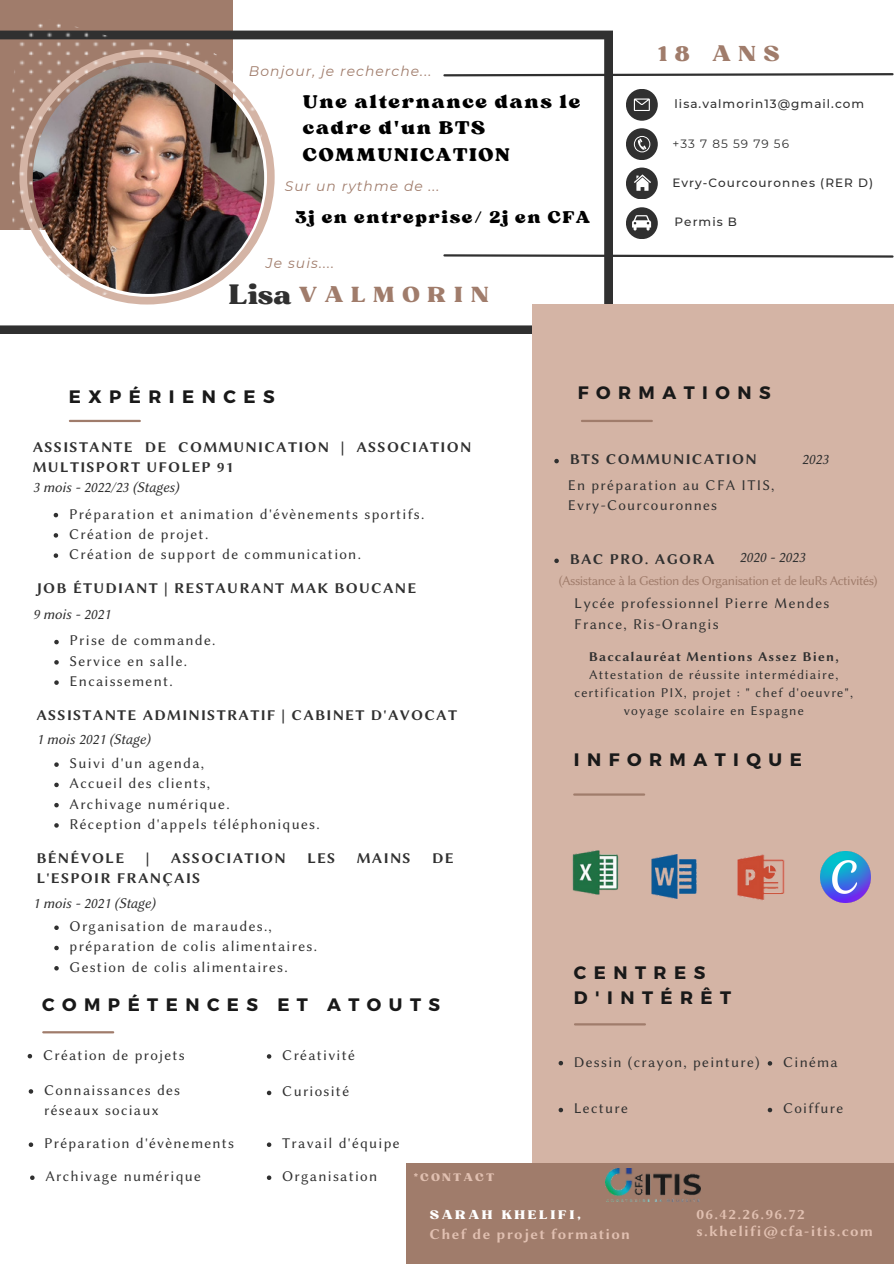
<style>
.page{position:relative;width:894px;height:1264px;background:#fff}
.page>*{position:absolute;margin:0;border:0;box-sizing:border-box;transform-origin:0 0}
.t1{font:27px "Bugaki";color:#303030}
.t2{font:21px "Bugaki";letter-spacing:.36em;color:#a07c6b}
.t3{font:20.85px "Bugaki";color:#a07c6b}
.t4{font:19.35px/26.7px "Sergio Trendy";letter-spacing:.085em;color:#000}
.t5{font:700 18px "Montserrat";letter-spacing:.415em;color:#191919}
.t6{font:18px "Sergio Trendy";letter-spacing:.085em;color:#000}
.t7{font:15px/20.2px "Lin Biolinum O";letter-spacing:.085em;color:#303030}
.t8{font:15px/20.2px "Lin Biolinum OB";letter-spacing:.085em;color:#303030}
.t9{font:15px "Lin Biolinum OI";color:#303030}
.t10{font:15px "Lin Biolinum OB";letter-spacing:.085em;color:#e1c0b1}
.t11{font:italic 13.8px "Montserrat";letter-spacing:.075em;color:#a07c6b}
.t12{font:13.5px/18px "Lin Biolinum O";letter-spacing:.085em;color:#303030;text-align:center}
.t13{font:13.5px "Lin Biolinum O";letter-spacing:-.035em;color:#a07c6b}
.t14{font:500 12px "Montserrat";letter-spacing:.085em;color:#303030}
.t15{font:12px "Bugaki";letter-spacing:.21em;color:#fff}
.t16{font:12px "Montserrat";letter-spacing:.085em;color:#303030}
.t17{font:10.5px "Bugaki";letter-spacing:.21em;color:#e1c0b1}
.s1{font-family:"Lin Biolinum OB"}
</style>
<div class="page">
<div style="left:0;top:0;width:233px;height:229px;background:#a07c6b"></div>
<svg style="left:0;top:31px;width:613px;height:303px"></svg>
<div style="left:532px;top:304px;width:361px;height:959px;background:#d4b4a5"></div>
<svg style="left:19px;top:49px;width:255px;height:255px"></svg>
<div style="left:406px;top:1162px;width:487px;height:101px;background:#a07c6b"></div>
<svg style="left:442px;top:253px;width:451px;height:6px"></svg>
<svg style="left:442px;top:72px;width:451px;height:6px"></svg>
<div style="left:625px;top:128px;width:32px;height:32px;background:#303030;border-radius:50%"></div>
<div style="left:625px;top:167px;width:32px;height:32px;background:#303030;border-radius:50%"></div>
<svg style="left:634px;top:174px;width:16px;height:17px"></svg>
<svg style="left:633px;top:136px;width:17px;height:16px"></svg>
<div style="left:625px;top:89px;width:32px;height:32px;background:#303030;border-radius:50%"></div>
<svg style="left:633px;top:98px;width:16px;height:13px"></svg>
<hr style="left:70px;top:420px;width:70px;height:2px;background:#a07c6b">
<hr style="left:581px;top:420px;width:70px;height:2px;background:#a07c6b">
<hr style="left:575px;top:1023px;width:69px;height:2px;background:#a07c6b">
<hr style="left:574px;top:793px;width:70px;height:2px;background:#a07c6b">
<svg style="left:11px;top:23px;width:252px;height:275px"></svg>
<img style="left:33px;top:63px;width:231px;height:231px;border-radius:50%">
<img style="left:572px;top:850px;width:47px;height:45px">
<img style="left:651px;top:854px;width:46px;height:44px">
<img style="left:820px;top:851px;width:50px;height:51px">
<img style="left:737px;top:854px;width:48px;height:47px">
<div style="left:625px;top:207px;width:32px;height:32px;background:#303030;border-radius:50%"></div>
<svg style="left:632px;top:215px;width:19px;height:15px"></svg>
<img style="left:605px;top:1168px;width:95px;height:33px">
<svg style="left:54px;top:513px;width:4px;height:4px"></svg>
<svg style="left:54px;top:533px;width:4px;height:4px"></svg>
<svg style="left:54px;top:553px;width:4px;height:5px"></svg>
<svg style="left:29px;top:1089px;width:4px;height:4px"></svg>
<svg style="left:28px;top:1054px;width:4px;height:4px"></svg>
<svg style="left:29px;top:1142px;width:4px;height:4px"></svg>
<svg style="left:30px;top:1175px;width:5px;height:4px"></svg>
<svg style="left:554px;top:558px;width:4px;height:5px"></svg>
<svg style="left:54px;top:640px;width:5px;height:4px"></svg>
<svg style="left:54px;top:660px;width:5px;height:4px"></svg>
<svg style="left:54px;top:680px;width:5px;height:5px"></svg>
<svg style="left:54px;top:762px;width:5px;height:5px"></svg>
<svg style="left:54px;top:782px;width:5px;height:5px"></svg>
<svg style="left:54px;top:803px;width:5px;height:4px"></svg>
<svg style="left:54px;top:823px;width:5px;height:4px"></svg>
<svg style="left:54px;top:925px;width:5px;height:5px"></svg>
<svg style="left:54px;top:945px;width:5px;height:5px"></svg>
<svg style="left:54px;top:966px;width:5px;height:4px"></svg>
<svg style="left:558px;top:1107px;width:5px;height:5px"></svg>
<svg style="left:767px;top:1107px;width:5px;height:5px"></svg>
<svg style="left:558px;top:1060px;width:5px;height:5px"></svg>
<svg style="left:767px;top:1061px;width:5px;height:4px"></svg>
<svg style="left:267px;top:1054px;width:4px;height:4px"></svg>
<svg style="left:267px;top:1090px;width:4px;height:5px"></svg>
<svg style="left:267px;top:1142px;width:4px;height:4px"></svg>
<svg style="left:267px;top:1175px;width:4px;height:4px"></svg>
<svg style="left:554px;top:459px;width:4px;height:4px"></svg>
<hr style="left:43px;top:1031px;width:70px;height:2px;background:#a07c6b">
<p class="t11" style="left:249px;top:62px;width:184px">Bonjour, je recherche...</p>
<p class="t4" style="left:303px;top:88px;width:279px">Une alternance dans le cadre d'un BTS<br>COMMUNICATION</p>
<p class="t11" style="left:285px;top:178px;width:156px">Sur un rythme de ...</p>
<p class="t6" style="left:295px;top:206px;width:296px">3j en entreprise/ 2j en CFA</p>
<p class="t11" style="left:266px;top:255px;width:69px">Je suis....</p>
<p class="t1" style="left:229px;top:278px;width:64px">Lisa</p>
<p class="t2" style="left:298px;top:281px;width:191px">VALMORIN</p>
<p class="t3" style="left:657px;top:40px;width:123px">18 ANS</p>
<p class="t14" style="left:674px;top:97px;width:191px">lisa.valmorin13@gmail.com</p>
<p class="t16" style="left:672px;top:136px;width:118px">+33 7 85 59 79 56</p>
<p class="t14" style="left:672px;top:176px;width:202px">Evry-Courcouronnes (RER D)</p>
<p class="t14" style="left:674px;top:214px;width:64px">Permis B</p>
<p class="t5" style="left:69px;top:385px;width:207px">EXPÉRIENCES</p>
<p class="t8" style="left:33px;top:437px;width:440px">ASSISTANTE DE COMMUNICATION | ASSOCIATION<br>MULTISPORT UFOLEP 91</p>
<p class="t9" style="left:33px;top:479px;width:148px">3 mois - 2022/23 (Stages)</p>
<p class="t7" style="left:69px;top:503px;width:357px">Préparation et animation d'évènements sportifs.</p>
<p class="t7" style="left:69px;top:524px;width:141px">Création de projet.</p>
<p class="t7" style="left:69px;top:544px;width:293px">Création de support de communication.</p>
<p class="t8" style="left:36px;top:578px;width:381px">JOB ÉTUDIANT | RESTAURANT MAK BOUCANE</p>
<p class="t9" style="left:33px;top:606px;width:79px">9 mois - 2021</p>
<p class="t7" style="left:70px;top:630px;width:147px">Prise de commande.</p>
<p class="t7" style="left:70px;top:650px;width:119px">Service en salle.</p>
<p class="t7" style="left:70px;top:671px;width:105px">Encaissement.</p>
<p class="t8" style="left:36px;top:704px;width:422px">ASSISTANTE ADMINISTRATIF | CABINET D'AVOCAT</p>
<p class="t9" style="left:36px;top:730px;width:115px">1 mois 2021 (Stage)</p>
<p class="t7" style="left:70px;top:753px;width:136px">Suivi d'un agenda,</p>
<p class="t7" style="left:70px;top:773px;width:142px">Accueil des clients,</p>
<p class="t7" style="left:70px;top:793px;width:161px">Archivage numérique.</p>
<p class="t7" style="left:70px;top:813px;width:251px">Réception d'appels téléphoniques.</p>
<p class="t8" style="left:36px;top:847px;width:89px">BÉNÉVOLE</p>
<p class="t8" style="left:146px;top:847px;width:5px">|</p>
<p class="t8" style="left:171px;top:847px;width:116px">ASSOCIATION</p>
<p class="t8" style="left:307px;top:847px;width:30px">LES</p>
<p class="t8" style="left:357px;top:847px;width:55px">MAINS</p>
<p class="t8" style="left:432px;top:847px;width:23px">DE</p>
<p class="t8" style="left:36px;top:868px;width:165px">L'ESPOIR FRANÇAIS</p>
<p class="t9" style="left:33px;top:894px;width:124px">1 mois - 2021 (Stage)</p>
<p class="t7" style="left:70px;top:916px;width:204px">Organisation de maraudes.,</p>
<p class="t7" style="left:70px;top:936px;width:249px">préparation de colis alimentaires.</p>
<p class="t7" style="left:70px;top:956px;width:219px">Gestion de colis alimentaires.</p>
<p class="t5" style="left:42px;top:993px;width:399px">COMPÉTENCES ET ATOUTS</p>
<p class="t7" style="left:43px;top:1044px;width:143px">Création de projets</p>
<p class="t7" style="left:44px;top:1079px;width:138px">Connaissances des réseaux sociaux</p>
<p class="t7" style="left:282px;top:1044px;width:74px">Créativité</p>
<p class="t7" style="left:282px;top:1081px;width:68px">Curiosité</p>
<p class="t5" style="left:577px;top:381px;width:194px">FORMATIONS</p>
<p class="t8" style="left:569px;top:449px;width:188px">BTS COMMUNICATION</p>
<p class="t9" style="left:801px;top:451px;width:28px">2023</p>
<p class="t7" style="left:567px;top:474px;width:208px">En préparation au CFA ITIS,</p>
<p class="t7" style="left:567px;top:495px;width:151px">Evry-Courcouronnes</p>
<p class="t8" style="left:569px;top:549px;width:146px">BAC PRO. AGORA</p>
<p class="t9" style="left:739px;top:548px;width:67px">2020 - 2023</p>
<p class="t13" style="left:558px;top:573px;width:320px">(Assistance à la Gestion des Organisation et de leuRs Activités)</p>
<p class="t7" style="left:574px;top:593px;width:256px">Lycée professionnel Pierre Mendes<br>France, Ris-Orangis</p>
<p class="t12" style="left:574px;top:647px;width:280px"><span class="s1">Baccalauréat Mentions Assez Bien, </span>Attestation de réussite intermédiaire, certification PIX, projet : " chef d'oeuvre", voyage scolaire en Espagne</p>
<p class="t5" style="left:573px;top:747px;width:229px">INFORMATIQUE</p>
<p class="t5" style="left:573px;top:961px;width:133px">CENTRES</p>
<p class="t5" style="left:573px;top:986px;width:159px">D'INTÉRÊT</p>
<p class="t7" style="left:573px;top:1051px;width:187px">Dessin (crayon, peinture)</p>
<p class="t7" style="left:782px;top:1051px;width:56px">Cinéma</p>
<p class="t7" style="left:573px;top:1098px;width:55px">Lecture</p>
<p class="t7" style="left:782px;top:1098px;width:62px">Coiffure</p>
<p class="t7" style="left:44px;top:1133px;width:191px">Préparation d'évènements</p>
<p class="t7" style="left:45px;top:1166px;width:157px">Archivage numérique</p>
<p class="t7" style="left:282px;top:1133px;width:119px">Travail d'équipe</p>
<p class="t7" style="left:282px;top:1166px;width:96px">Organisation</p>
<p class="t17" style="left:413px;top:1171px;width:82px">*CONTACT</p>
<p class="t15" style="left:429px;top:1207px;width:153px">SARAH KHELIFI,</p>
<p class="t10" style="left:429px;top:1225px;width:202px">Chef de projet formation</p>
<p class="t10" style="left:696px;top:1205px;width:110px">06.42.26.96.72</p>
<p class="t10" style="left:696px;top:1222px;width:178px">s.khelifi@cfa-itis.com</p>
</div>
